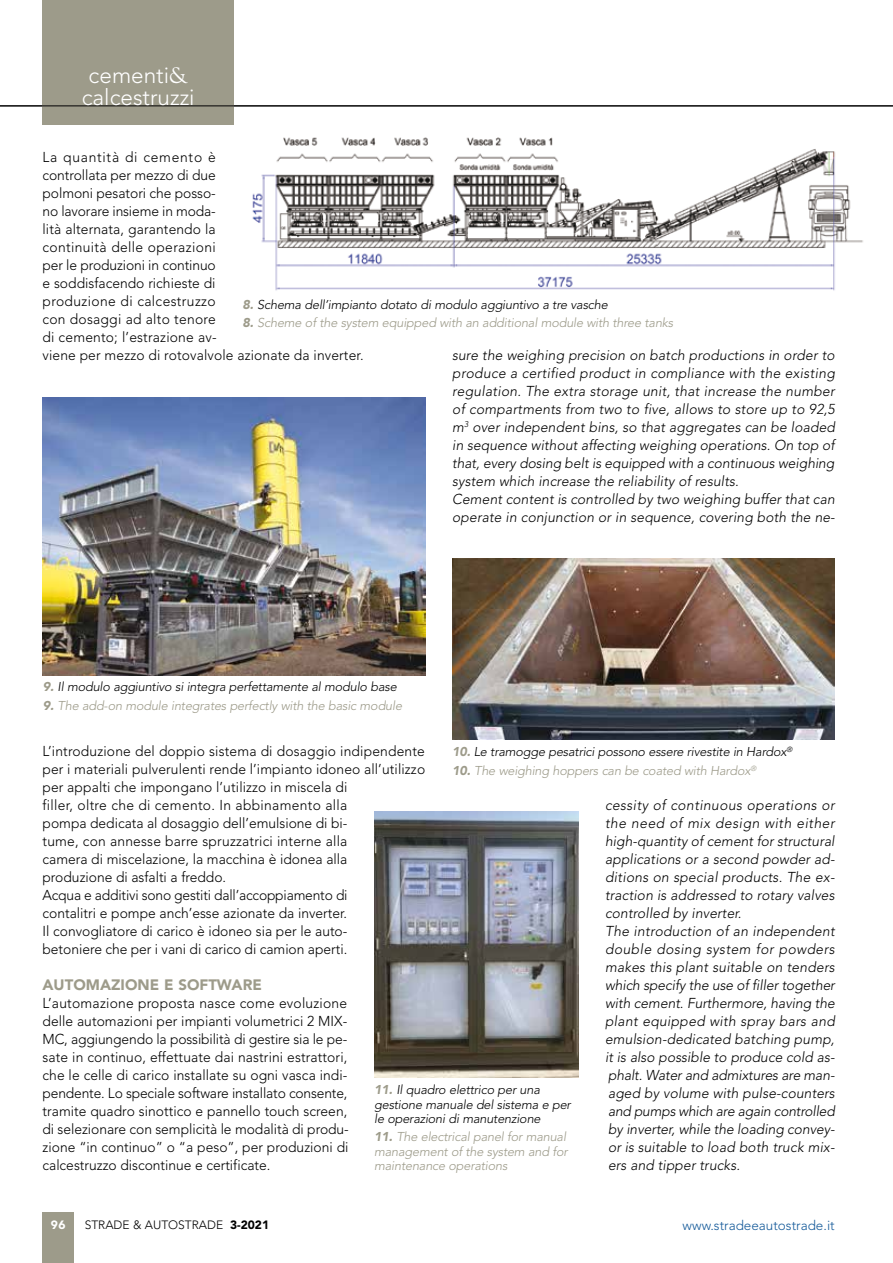
<style>
.page{position:relative;width:893px;height:1263px;background:#fff}
.page>*{position:absolute;margin:0;border:0;box-sizing:border-box;transform-origin:0 0}
.t1{font:300 22.5px/22.5px "Avenir";color:#fff;text-align:center}
.t2{font:900 15px "Avenir";color:#9d9b8a}
.t3{font:300 14.25px/18px "Avenir";color:#000}
.t4{font:italic 300 14.25px/18px "Avenir";letter-spacing:.01em;color:#000}
.t5{font:300 13.5px "Avenir";color:#165b9a}
.t6{font:italic 300 12.75px/14.2px "Avenir";letter-spacing:-.015em;color:#000}
.t7{font:italic 300 12.75px/14.2px "Avenir";letter-spacing:-.015em;color:#9d9b8a}
.t8{font:300 12px "Avenir";color:#000}
.t9{font:900 12px "Avenir";color:#fff}
.s1{font-family:"Goudy Std";font-weight:400}
.s2{font-weight:900;color:#9d9b8a}
.s3{font-weight:900}
</style>
<div class="page">
<div style="left:42px;top:1212px;width:32px;height:51px;background:#9d9b8a"></div>
<img style="left:452px;top:559px;width:383px;height:181px">
<img style="left:374px;top:812px;width:204px;height:266px">
<img style="left:43px;top:398px;width:382px;height:277px">
<img style="left:252px;top:137px;width:611px;height:154px">
<div style="left:43px;top:0;width:191px;height:124px;background:#9d9b8a"></div>
<hr style="left:0;top:106px;width:893px;height:1px;background:#000">
<h1 class="t1" style="left:82px;top:64px;width:114px">cementi<span class="s1">&amp; </span>calcestruzzi</h1>
<p class="t3" style="left:43px;top:148px;width:323px">La quantità di cemento è<br>controllata per mezzo di due<br>polmoni pesatori che posso-<br>no lavorare insieme in moda-<br>lità alternata, garantendo la<br>continuità delle operazioni<br>per le produzioni in continuo<br>e soddisfacendo richieste di<br>produzione di calcestruzzo<br>con dosaggi ad alto tenore<br>di cemento; l’estrazione av-<br>viene per mezzo di rotovalvole azionate da inverter.</p>
<p class="t6" style="left:242px;top:297px;width:367px"><span class="s2">8.</span> Schema dell’impianto dotato di modulo aggiuntivo a tre vasche</p>
<p class="t7" style="left:242px;top:316px;width:432px"><span class="s3">8.</span> Scheme of the system equipped with an additional module with three tanks</p>
<p class="t4" style="left:452px;top:346px;width:384px">sure the weighing precision on batch productions in order to produce a certified product in compliance with the existing regulation. The extra storage unit, that increase the number of compartments from two to five, allows to store up to 92,5 m<sup>3</sup> over independent bins, so that aggregates can be loaded in sequence without affecting weighing operations. On top of that, every dosing belt is equipped with a continuous weighing system which increase the reliability of results.<br>Cement content is controlled by two weighing buffer that can operate in conjunction or in sequence, covering both the ne-</p>
<p class="t6" style="left:43px;top:680px;width:355px"><span class="s2">9.</span> Il modulo aggiuntivo si integra perfettamente al modulo base</p>
<p class="t7" style="left:43px;top:698px;width:361px"><span class="s3">9.</span> The add-on module integrates perfectly with the basic module</p>
<p class="t3" style="left:43px;top:742px;width:384px">L’introduzione del doppio sistema di dosaggio indipendente per i materiali pulverulenti rende l’impianto idoneo all’utilizzo per appalti che impongano l’utilizzo in miscela di<br>filler, oltre che di cemento. In abbinamento alla<br>pompa dedicata al dosaggio dell’emulsione di bi-<br>tume, con annesse barre spruzzatrici interne alla<br>camera di miscelazione, la macchina è idonea alla<br>produzione di asfalti a freddo.<br>Acqua e additivi sono gestiti dall’accoppiamento di<br>contalitri e pompe anch’esse azionate da inverter.<br>Il convogliatore di carico è idoneo sia per le auto-<br>betoniere che per i vani di carico di camion aperti.</p>
<p class="t2" style="left:43px;top:976px;width:221px">AUTOMAZIONE E SOFTWARE</p>
<p class="t3" style="left:43px;top:994px;width:308px;text-align:justify">L’automazione proposta nasce come evoluzione delle automazioni per impianti volumetrici 2 MIX-MC, aggiungendo la possibilità di gestire sia le pe&shy;sate in continuo, effettuate dai nastrini estrattori, che le celle di carico installate su ogni vasca indi&shy;pendente. Lo speciale software installato consente, tramite quadro sinottico e pannello touch screen, di selezionare con semplicità le modalità di produ&shy;zione “in continuo” o “a peso”, per produzioni di calcestruzzo discontinue e certificate.</p>
<p class="t6" style="left:452px;top:745px;width:342px"><span class="s2">10.</span> Le tramogge pesatrici possono essere rivestite in Hardox<sup>®</sup></p>
<p class="t7" style="left:452px;top:763px;width:306px"><span class="s3">10.</span> The weighing hoppers can be coated with Hardox<sup>®</sup></p>
<p class="t4" style="left:605px;top:796px;width:231px">cessity of continuous operations or the need of mix design with either high-quantity of cement for structural applications or a second powder ad&shy;ditions on special products. The ex&shy;traction is addressed to rotary valves controlled by inverter.<br>The introduction of an independent double dosing system for powders makes this plant suitable on tenders which specify the use of filler together with cement. Furthermore, having the plant equipped with spray bars and emulsion-dedicated batching pump, it is also possible to produce cold as&shy;phalt. Water and admixtures are man&shy;aged by volume with pulse-counters and pumps which are again controlled by inverter, while the loading convey&shy;or is suitable to load both truck mix&shy;ers and tipper trucks.</p>
<p class="t6" style="left:374px;top:1083px;width:198px"><span class="s2">11.</span> Il quadro elettrico per una gestione manuale del sistema e per le operazioni di manutenzione</p>
<p class="t7" style="left:374px;top:1130px;width:195px"><span class="s3">11.</span> The electrical panel for manual management of the system and for maintenance operations</p>
<p class="t9" style="left:51px;top:1217px;width:16px">96</p>
<p class="t8" style="left:85px;top:1217px;width:186px">STRADE &amp; AUTOSTRADE <span class="s3">3-2021</span></p>
<p class="t5" style="left:683px;top:1217px;width:154px">www.stradeeautostrade.it</p>
</div>
